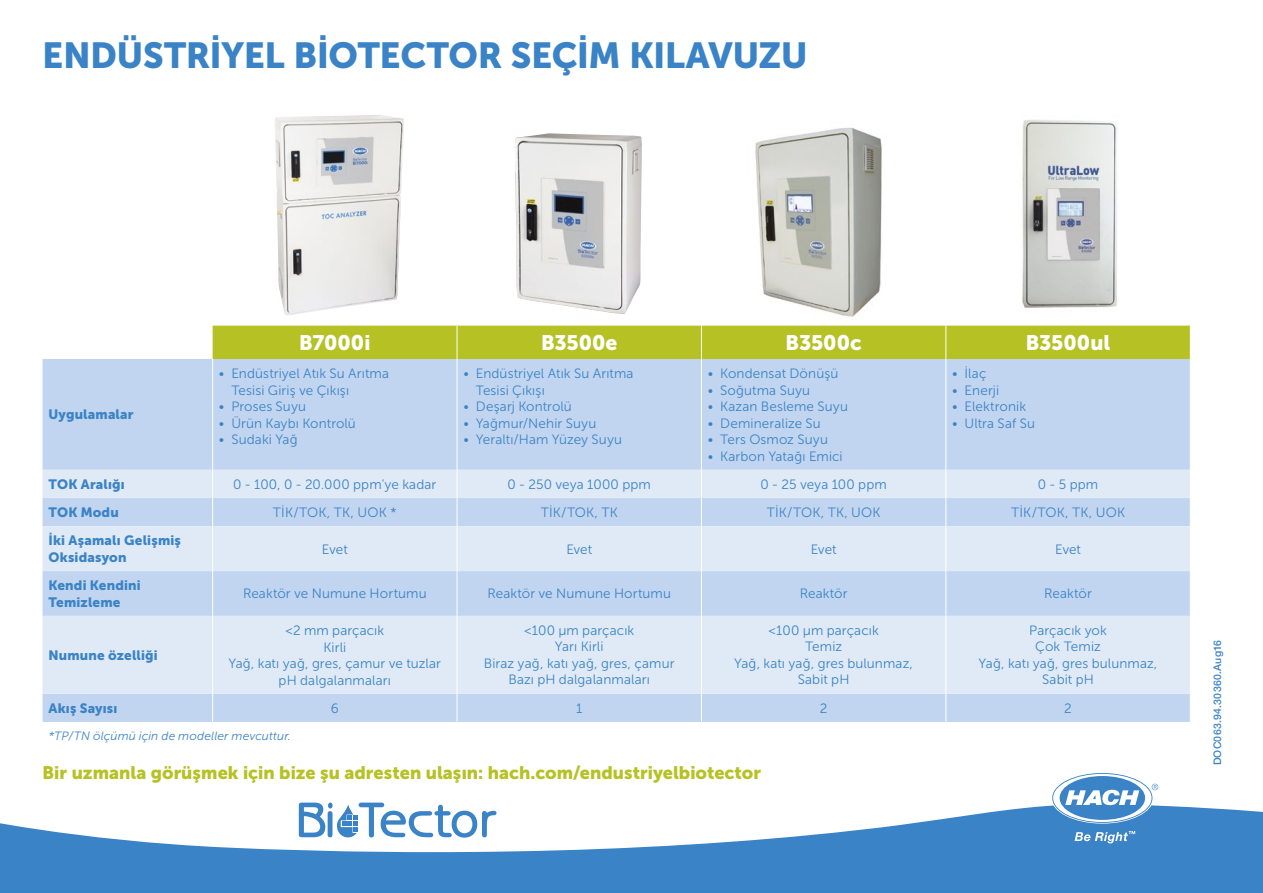
<style>
.page{position:relative;width:1263px;height:893px;background:#fff}
.page>*{position:absolute;margin:0;border:0;box-sizing:border-box;transform-origin:0 0}
.t1{font:36px "Museo Sans Cyrl 900";letter-spacing:-.005em;color:#3a83c6}
.t2{font:21px "Museo Sans Cyrl 900";color:#fff}
.t3{font:18px "Museo Sans Cyrl 900";letter-spacing:.005em;color:#b6c123}
.t4{font:13.5px/16.5px "Museo Sans Cyrl 300";letter-spacing:.01em;color:#3a83c6;text-align:center}
.t5{font:13.5px/16.5px "Museo Sans Cyrl 900";letter-spacing:.015em;color:#3a83c6}
.t6{font:italic 12px "Museo Sans Cyrl 300";letter-spacing:.01em;color:#3a83c6}
.t7{font:500 10.5px "Helvetica Neue LTW1 G";letter-spacing:.025em;color:#3a83c6}
</style>
<div class="page">
<svg style="left:0;top:804px;width:1263px;height:89px;fill:#3a83c6"></svg>
<svg style="left:1052px;top:773px;width:106px;height:50px"></svg>
<svg style="left:1074px;top:831px;width:61px;height:12px"></svg>
<svg style="left:299px;top:802px;width:197px;height:36px"></svg>
<div style="left:213px;top:326px;width:977px;height:33px;background:#b6c123"></div>
<div style="left:43px;top:359px;width:1147px;height:363px;background:#c2d5f0"></div>
<svg style="left:43px;top:470px;width:1147px;height:224px;background:#d6e3f4"></svg>
<hr style="left:457px;top:326px;width:1px;height:33px;background:#fff">
<hr style="left:701px;top:326px;width:1px;height:33px;background:#fff">
<hr style="left:945px;top:326px;width:1px;height:33px;background:#fff">
<hr style="left:212px;top:359px;width:1px;height:111px;background:#fff">
<hr style="left:457px;top:359px;width:1px;height:111px;background:#fff">
<hr style="left:701px;top:359px;width:1px;height:111px;background:#fff">
<hr style="left:945px;top:359px;width:1px;height:111px;background:#fff">
<svg style="left:212px;top:470px;width:1px;height:56px"></svg>
<svg style="left:457px;top:470px;width:1px;height:56px"></svg>
<svg style="left:701px;top:470px;width:1px;height:56px"></svg>
<svg style="left:945px;top:470px;width:1px;height:56px"></svg>
<hr style="left:212px;top:526px;width:1px;height:45px;background:#fff">
<hr style="left:457px;top:526px;width:1px;height:45px;background:#fff">
<hr style="left:701px;top:526px;width:1px;height:45px;background:#fff">
<hr style="left:945px;top:526px;width:1px;height:45px;background:#fff">
<hr style="left:212px;top:571px;width:1px;height:45px;background:#fff">
<hr style="left:457px;top:571px;width:1px;height:45px;background:#fff">
<hr style="left:701px;top:571px;width:1px;height:45px;background:#fff">
<hr style="left:945px;top:571px;width:1px;height:45px;background:#fff">
<hr style="left:212px;top:616px;width:1px;height:78px;background:#fff">
<hr style="left:457px;top:616px;width:1px;height:78px;background:#fff">
<hr style="left:701px;top:616px;width:1px;height:78px;background:#fff">
<hr style="left:945px;top:616px;width:1px;height:78px;background:#fff">
<svg style="left:212px;top:694px;width:1px;height:28px"></svg>
<svg style="left:457px;top:694px;width:1px;height:28px"></svg>
<svg style="left:701px;top:694px;width:1px;height:28px"></svg>
<svg style="left:945px;top:694px;width:1px;height:28px"></svg>
<img style="left:275px;top:115px;width:129px;height:200px">
<img style="left:515px;top:133px;width:127px;height:181px">
<img style="left:755px;top:127px;width:127px;height:191px">
<img style="left:1022px;top:120px;width:96px;height:188px">
<h1 class="t1" style="left:43px;top:35px;width:766px">ENDÜSTRIYEL BIOTECTOR SEÇIM KILAVUZU</h1>
<p class="t5" style="left:49px;top:406px;width:87px">Uygulamalar</p>
<h2 class="t2" style="left:299px;top:331px;width:73px">B7000i</h2>
<h2 class="t2" style="left:541px;top:331px;width:78px">B3500e</h2>
<h2 class="t2" style="left:786px;top:331px;width:78px">B3500c</h2>
<h2 class="t2" style="left:1026px;top:331px;width:86px">B3500ul</h2>
<p class="t4" style="left:231px;top:365px;width:159px;text-align:left;text-indent:-13px">• Endüstriyel Atık Su Arıtma<br>Tesisi Giriş ve Çıkışı</p>
<p class="t4" style="left:219px;top:398px;width:89px">• Proses Suyu</p>
<p class="t4" style="left:219px;top:415px;width:139px">• Ürün Kaybı Kontrolü</p>
<p class="t4" style="left:219px;top:431px;width:80px">• Sudaki Yağ</p>
<p class="t4" style="left:476px;top:365px;width:159px;text-align:left;text-indent:-13px">• Endüstriyel Atık Su Arıtma<br>Tesisi Çıkışı</p>
<p class="t4" style="left:463px;top:398px;width:110px">• Deşarj Kontrolü</p>
<p class="t4" style="left:463px;top:415px;width:135px">• Yağmur/Nehir Suyu</p>
<p class="t4" style="left:463px;top:431px;width:161px">• Yeraltı/Ham Yüzey Suyu</p>
<p class="t4" style="left:707px;top:365px;width:133px">• Kondensat Dönüşü</p>
<p class="t4" style="left:707px;top:382px;width:104px">• Soğutma Suyu</p>
<p class="t4" style="left:707px;top:398px;width:142px">• Kazan Besleme Suyu</p>
<p class="t4" style="left:707px;top:415px;width:115px">• Demineralize Su</p>
<p class="t4" style="left:707px;top:431px;width:122px">• Ters Osmoz Suyu</p>
<p class="t4" style="left:707px;top:448px;width:137px">• Karbon Yatağı Emici</p>
<p class="t4" style="left:952px;top:365px;width:36px">• İlaç</p>
<p class="t4" style="left:952px;top:382px;width:49px">• Enerji</p>
<p class="t4" style="left:952px;top:398px;width:76px">• Elektronik</p>
<p class="t4" style="left:952px;top:415px;width:85px">• Ultra Saf Su</p>
<p class="t5" style="left:49px;top:476px;width:78px">TOK Aralığı</p>
<p class="t4" style="left:233px;top:476px;width:205px">0 - 100, 0 - 20.000 ppm’ye kadar</p>
<p class="t4" style="left:508px;top:476px;width:145px">0 - 250 veya 1000 ppm</p>
<p class="t4" style="left:760px;top:476px;width:128px">0 - 25 veya 100 ppm</p>
<p class="t4" style="left:1038px;top:476px;width:62px">0 - 5 ppm</p>
<p class="t5" style="left:49px;top:504px;width:72px">TOK Modu</p>
<p class="t4" style="left:273px;top:504px;width:125px">TİK/TOK, TK, UOK *</p>
<p class="t4" style="left:541px;top:504px;width:79px">TİK/TOK, TK</p>
<p class="t4" style="left:767px;top:504px;width:115px">TİK/TOK, TK, UOK</p>
<p class="t4" style="left:1011px;top:504px;width:115px">TİK/TOK, TK, UOK</p>
<p class="t5" style="left:49px;top:532px;width:134px">İki Aşamalı Gelişmiş<br>Oksidasyon</p>
<p class="t4" style="left:322px;top:541px;width:27px">Evet</p>
<p class="t4" style="left:566px;top:541px;width:27px">Evet</p>
<p class="t4" style="left:811px;top:541px;width:27px">Evet</p>
<p class="t4" style="left:1055px;top:541px;width:27px">Evet</p>
<p class="t5" style="left:48px;top:577px;width:94px">Kendi Kendini<br>Temizleme</p>
<p class="t4" style="left:243px;top:586px;width:185px">Reaktör ve Numune Hortumu</p>
<p class="t4" style="left:487px;top:586px;width:185px">Reaktör ve Numune Hortumu</p>
<p class="t4" style="left:800px;top:586px;width:49px">Reaktör</p>
<p class="t4" style="left:1044px;top:586px;width:49px">Reaktör</p>
<p class="t5" style="left:48px;top:647px;width:111px">Numune özelliği</p>
<p class="t4" style="left:228px;top:622px;width:214px">&lt;2 mm parçacık<br>Kirli<br>Yağ, katı yağ, gres, çamur ve tuzlar pH dalgalanmaları</p>
<p class="t4" style="left:484px;top:622px;width:192px">&lt;100 µm parçacık<br>Yarı Kirli<br>Biraz yağ, katı yağ, gres, çamur<br>Bazı pH dalgalanmaları</p>
<p class="t4" style="left:734px;top:622px;width:180px">&lt;100 µm parçacık<br>Temiz<br>Yağ, katı yağ, gres bulunmaz,<br>Sabit pH</p>
<p class="t4" style="left:979px;top:622px;width:180px">Parçacık yok<br>Çok Temiz<br>Yağ, katı yağ, gres bulunmaz,<br>Sabit pH</p>
<p class="t5" style="left:48px;top:700px;width:70px">Akış Sayısı</p>
<p class="t4" style="left:331px;top:700px;width:9px">6</p>
<p class="t4" style="left:576px;top:700px;width:8px">1</p>
<p class="t4" style="left:820px;top:700px;width:9px">2</p>
<p class="t4" style="left:1064px;top:700px;width:9px">2</p>
<p class="t6" style="left:49px;top:729px;width:244px">*TP/TN ölçümü için de modeller mevcuttur.</p>
<h3 class="t3" style="left:43px;top:762px;width:720px">Bir uzmanla görüşmek için bize şu adresten ulaşın: hach.com/endustriyelbiotector</h3>
<p class="t7" style="left:1211px;top:765px;width:127px;rotate:-90deg">DOC063.94.30360.Aug16</p>
</div>
